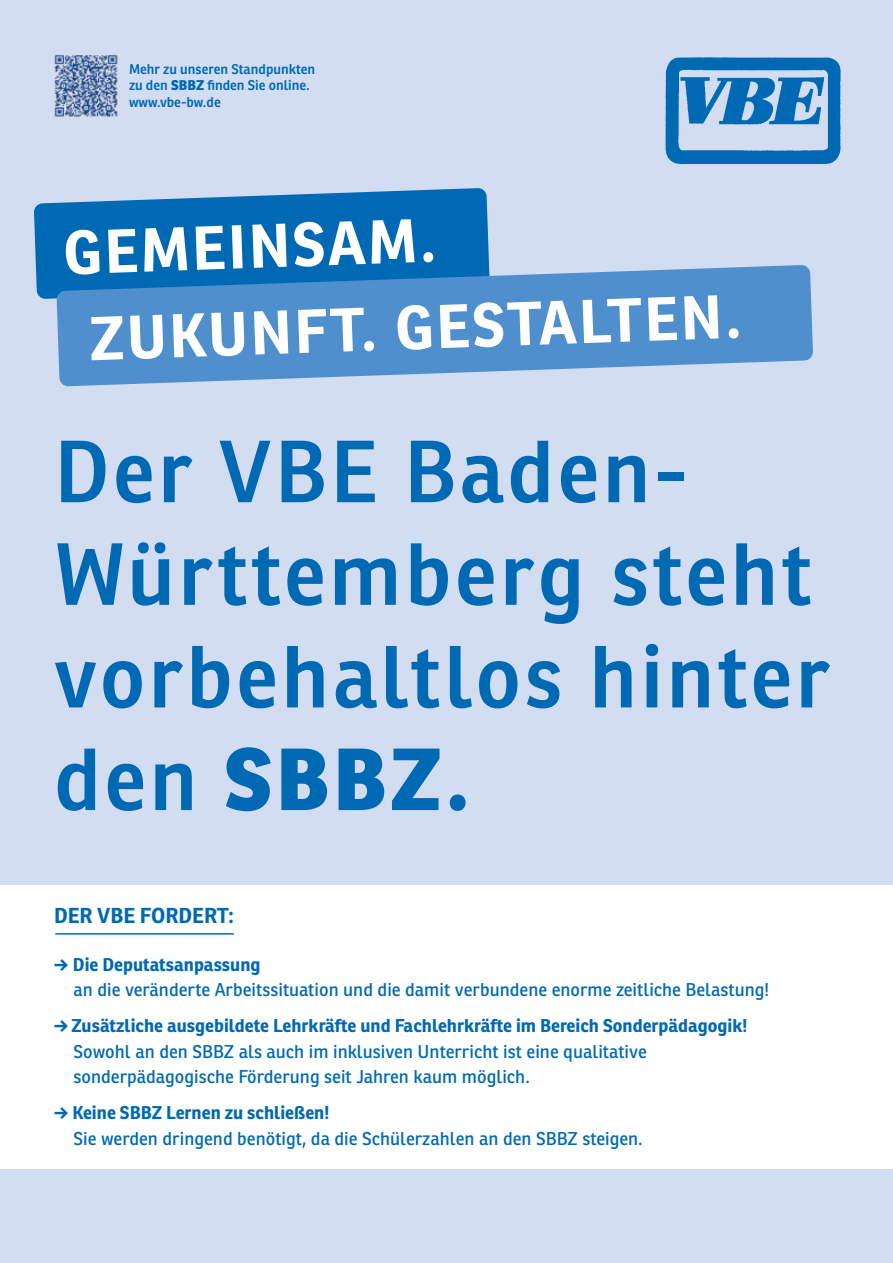
<style>
.page{position:relative;width:893px;height:1263px;background:#fff}
.page>*{position:absolute;margin:0;border:0;box-sizing:border-box;transform-origin:0 0}
.t1{font:600 85.5px/102.6px "Ronnia";letter-spacing:.04em;color:#0069b4}
.t2{font:700 60px/86.7px "Ronnia";color:#fff}
.t3{font:700 21px "Ronnia";color:#0069b4}
.t4{font:18px/25.5px "Ronnia";color:#0069b4}
.t5{font:600 13.65px/16.5px "Ronnia";color:#0069b4}
.s1{font-weight:800}
.s2{font-family:"Utile Display";font-weight:900}
.s3{font-weight:700}
</style>
<div class="page">
<div style="left:0;top:0;width:893px;height:884px;background:#d3ddf2"></div>
<img style="left:665px;top:57px;width:176px;height:107px">
<img style="left:54px;top:55px;width:64px;height:62px">
<svg style="left:34px;top:188px;width:455px;height:111px;background:#1675ba"></svg>
<svg style="left:57px;top:265px;width:756px;height:121px;background:#5895cf"></svg>
<div style="left:0;top:1169px;width:893px;height:94px;background:#d3ddf2"></div>
<hr style="left:55px;top:933px;width:179px;height:1px;background:#0069b4">
<p class="t5" style="left:129px;top:61px;width:188px">Mehr zu unseren Standpunkten zu den <span class="s1">SBBZ</span> finden Sie online. www.vbe-bw.de</p>
<h2 class="t2" style="left:85px;top:208px;width:654px;text-indent:-23px;rotate:-2deg">GEMEINSAM.<br>ZUKUNFT. GESTALTEN.</h2>
<h1 class="t1" style="left:54px;top:420px;width:777px">Der VBE Baden-<br>Württemberg steht vorbehaltlos hinter den <span class="s1">SBBZ.</span></h1>
<p class="t3" style="left:54px;top:902px;width:182px">DER VBE FORDERT:</p>
<p class="t4" style="left:73px;top:951px;width:697px;text-indent:-19px"><span class="s2">→</span> <span class="s3">Die Deputatsanpassung<br></span>an die veränderte Arbeitssituation und die damit verbundene enorme zeitliche Belastung!</p>
<p class="t4" style="left:73px;top:1013px;width:675px;text-indent:-19px"><span class="s2">→</span> <span class="s3">Zusätzliche ausgebildete Lehrkräfte und Fachlehrkräfte im Bereich Sonderpädagogik!<br></span>Sowohl an den SBBZ als auch im inklusiven Unterricht ist eine qualitative sonderpädagogische Förderung seit Jahren kaum möglich.</p>
<p class="t4" style="left:73px;top:1100px;width:571px;text-indent:-19px"><span class="s2">→</span> <span class="s3">Keine SBBZ Lernen zu schließen!<br></span>Sie werden dringend benötigt, da die Schülerzahlen an den SBBZ steigen.</p>
</div>
